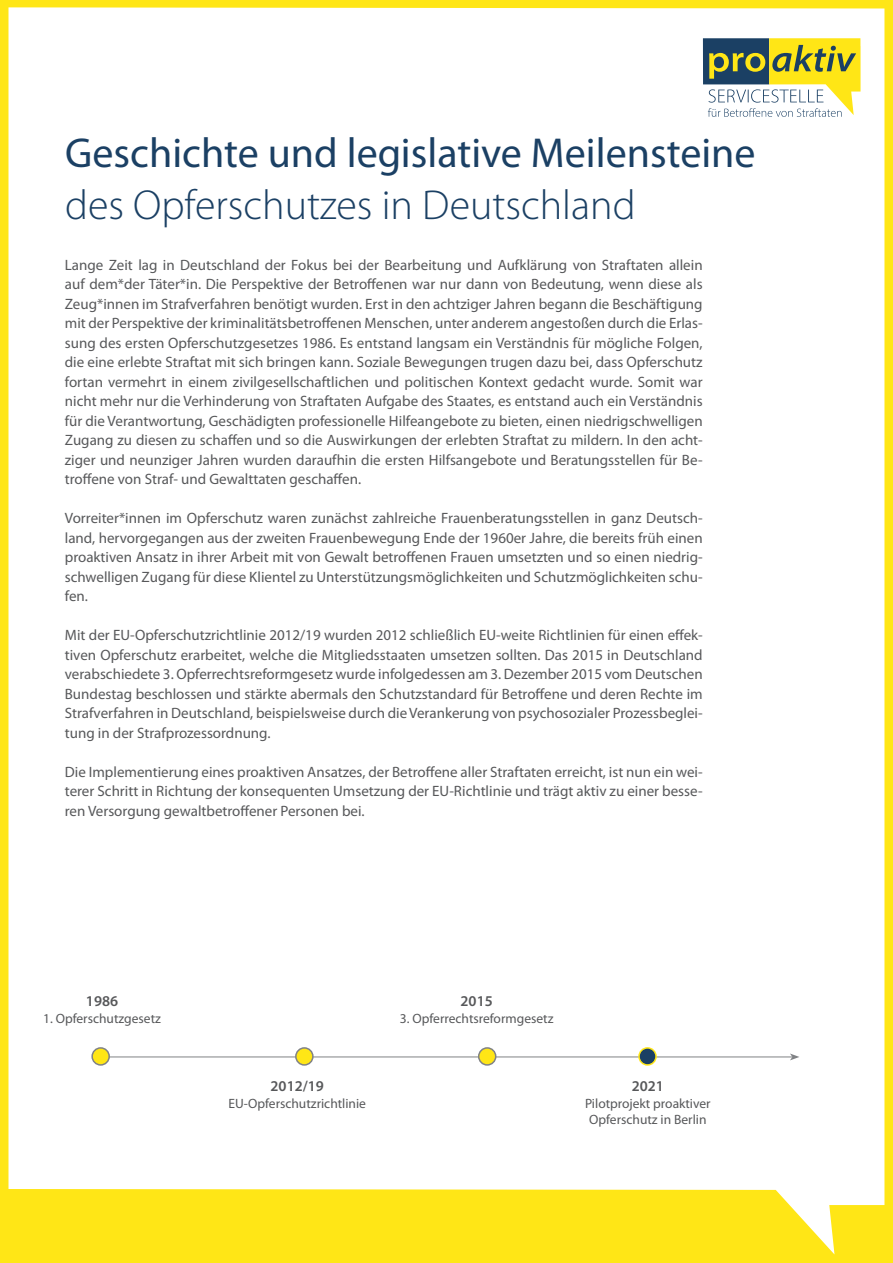
<style>
.page{position:relative;width:893px;height:1263px;background:#ffe616}
.page>*{position:absolute;margin:0;border:0;box-sizing:border-box;transform-origin:0 0}
.t1{font:42px "Myriad Pro";color:#1b4064}
.t2{font:300 42px "Myriad Pro";color:#1b4064}
.t3{font:15px/19.5px "Myriad Pro";color:#57585a;text-align:justify}
.t4{font:600 15px "Myriad Pro";color:#57585a}
.t5{font:13.5px/16.5px "Myriad Pro";color:#57585a;text-align:center}
</style>
<div class="page">
<div style="left:9px;top:7px;width:875px;height:1247px;background:#fff"></div>
<div style="left:703px;top:38px;width:66px;height:46px;background:#1b4064"></div>
<svg style="left:708px;top:38px;width:152px;height:79px"></svg>
<hr style="left:97px;top:1056px;width:695px;height:1px;background:#808285">
<svg style="left:790px;top:1053px;width:9px;height:7px"></svg>
<div style="left:92px;top:1048px;width:17px;height:17px;background:#ffe616;border-radius:50%"></div>
<div style="left:91px;top:1047px;width:19px;height:19px;border:2px solid #808285;border-radius:50%"></div>
<div style="left:296px;top:1048px;width:17px;height:17px;background:#ffe616;border-radius:50%"></div>
<div style="left:295px;top:1047px;width:19px;height:19px;border:2px solid #808285;border-radius:50%"></div>
<div style="left:479px;top:1048px;width:17px;height:17px;background:#ffe616;border-radius:50%"></div>
<div style="left:478px;top:1047px;width:18px;height:19px;border:2px solid #808285;border-radius:50%"></div>
<div style="left:639px;top:1048px;width:17px;height:17px;background:#1b4064;border-radius:50%"></div>
<div style="left:638px;top:1047px;width:19px;height:19px;border:2px solid #ffe616;border-radius:50%"></div>
<p class="t1" style="left:65px;top:127px;width:692px">Geschichte und legislative Meilensteine</p>
<p class="t2" style="left:65px;top:180px;width:572px">des Opferschutzes in Deutschland</p>
<p class="t3" style="left:65px;top:255px;width:639px">Lange Zeit lag in Deutschland der Fokus bei der Bearbeitung und Aufklärung von Straftaten allein auf dem*der Täter*in. Die Perspektive der Betroffenen war nur dann von Bedeutung, wenn diese als Zeug*innen im Strafverfahren benötigt wurden. Erst in den achtziger Jahren begann die Beschäftigung mit der Perspektive der kriminalitätsbetroffenen Menschen, unter anderem angestoßen durch die Erlas&shy;sung des ersten Opferschutzgesetzes 1986. Es entstand langsam ein Verständnis für mögliche Folgen, die eine erlebte Straftat mit sich bringen kann. Soziale Bewegungen trugen dazu bei, dass Opferschutz fortan vermehrt in einem zivilgesellschaftlichen und politischen Kontext gedacht wurde. Somit war nicht mehr nur die Verhinderung von Straftaten Aufgabe des Staates, es entstand auch ein Verständnis für die Verantwortung, Geschädigten professionelle Hilfeangebote zu bieten, einen niedrigschwelligen Zugang zu diesen zu schaffen und so die Auswirkungen der erlebten Straftat zu mildern. In den acht&shy;ziger und neunziger Jahren wurden daraufhin die ersten Hilfsangebote und Beratungsstellen für Be&shy;troffene von Straf- und Gewalttaten geschaffen.</p>
<p class="t3" style="left:65px;top:508px;width:639px">Vorreiter*innen im Opferschutz waren zunächst zahlreiche Frauenberatungsstellen in ganz Deutsch&shy;land, hervorgegangen aus der zweiten Frauenbewegung Ende der 1960er Jahre, die bereits früh einen proaktiven Ansatz in ihrer Arbeit mit von Gewalt betroffenen Frauen umsetzten und so einen niedrig&shy;schwelligen Zugang für diese Klientel zu Unterstützungsmöglichkeiten und Schutzmöglichkeiten schu&shy;fen.</p>
<p class="t3" style="left:65px;top:625px;width:639px">Mit der EU-Opferschutzrichtlinie 2012/19 wurden 2012 schließlich EU-weite Richtlinien für einen effek&shy;tiven Opferschutz erarbeitet, welche die Mitgliedsstaaten umsetzen sollten. Das 2015 in Deutschland verabschiedete 3. Opferrechtsreformgesetz wurde infolgedessen am 3. Dezember 2015 vom Deutschen Bundestag beschlossen und stärkte abermals den Schutzstandard für Betroffene und deren Rechte im Strafverfahren in Deutschland, beispielsweise durch die Verankerung von psychosozialer Prozessbeglei&shy;tung in der Strafprozessordnung.</p>
<p class="t3" style="left:65px;top:762px;width:639px">Die Implementierung eines proaktiven Ansatzes, der Betroffene aller Straftaten erreicht, ist nun ein wei&shy;terer Schritt in Richtung der konsequenten Umsetzung der EU-Richtlinie und trägt aktiv zu einer besse&shy;ren Versorgung gewaltbetroffener Personen bei.</p>
<p class="t4" style="left:86px;top:992px;width:34px">1986</p>
<p class="t5" style="left:43px;top:1010px;width:119px">1. Opferschutzgesetz</p>
<p class="t4" style="left:271px;top:1077px;width:55px">2012/19</p>
<p class="t5" style="left:228px;top:1095px;width:139px">EU-Opferschutzrichtlinie</p>
<p class="t4" style="left:461px;top:992px;width:34px">2015</p>
<p class="t5" style="left:400px;top:1010px;width:155px">3. Opferrechtsreformgesetz</p>
<p class="t4" style="left:632px;top:1077px;width:34px">2021</p>
<p class="t5" style="left:585px;top:1095px;width:127px">Pilotprojekt proaktiver<br>Opferschutz in Berlin</p>
</div>
